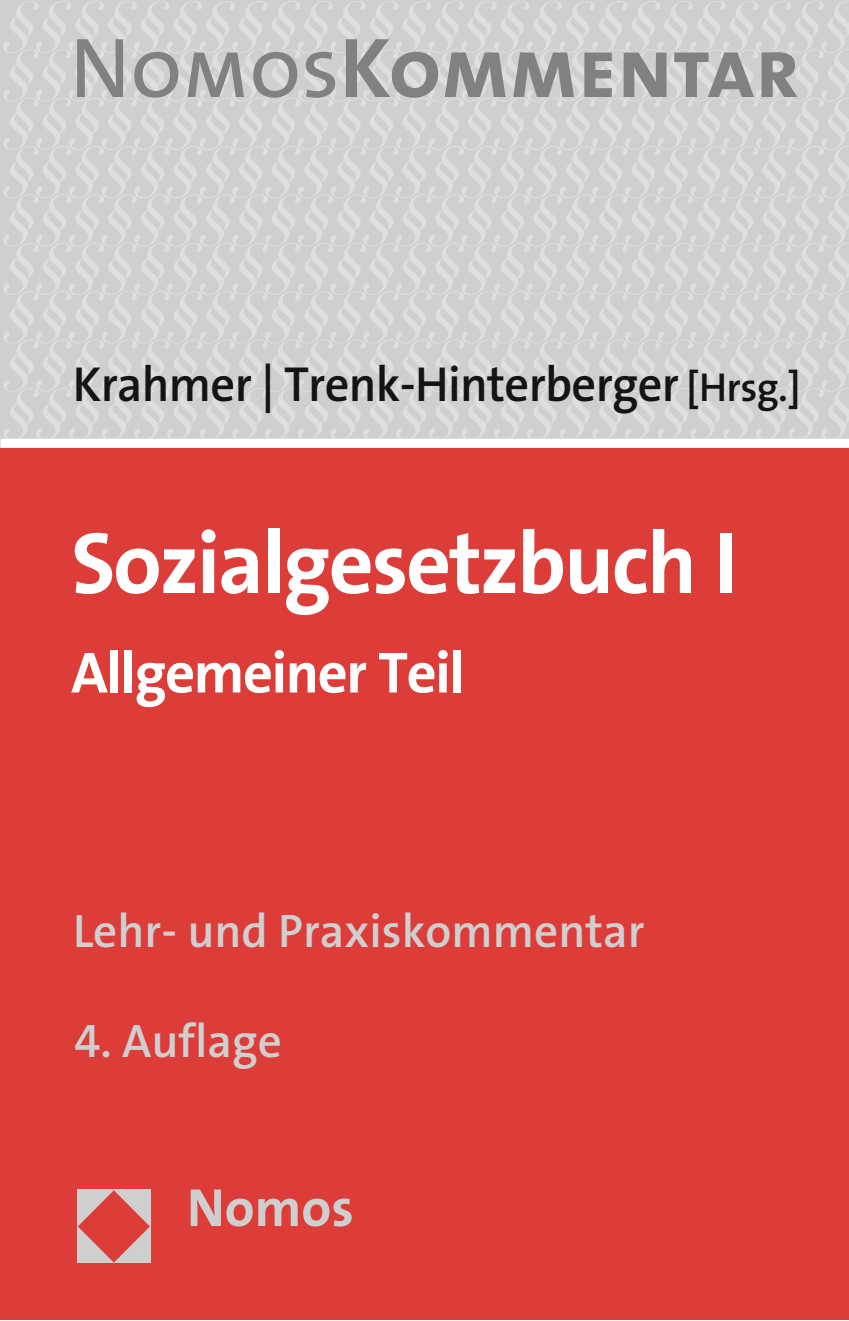
<style>
.page{position:relative;width:849px;height:1321px;background:#fff}
.page>*{position:absolute;margin:0;border:0;box-sizing:border-box;transform-origin:0 0}
.t1{font:700 87.75px "The Sans Os F";letter-spacing:-.025em;color:#fff}
.t2{font:700 85.5px "The Sans Os F";letter-spacing:-.005em;color:#818181}
.t3{font:700 58.5px "The Sans Os F";letter-spacing:-.025em;color:#fff}
.t4{font:700 54px "The Sans Os F";color:#cfcfd0}
.t5{font:600 49.5px "The Sans Os F";letter-spacing:-.015em;color:#131413}
.t6{font:600 47.25px "The Sans Os F";color:#cfcfd0}
.s1{font-weight:400}
.s2{font-size:40.5px}
</style>
<div class="page">
<div style="left:0;top:438px;width:848px;height:882px;background:#dd3d39"></div>
<div style="left:0;top:0;width:848px;height:447px;background:#cfcfd0"></div>
<div style="left:77px;top:1189px;width:74px;height:74px;background:#cfcfd0"></div>
<svg style="left:78px;top:1190px;width:72px;height:72px"></svg>
<div style="left:1px;top:438px;width:847px;height:9px;background:#fff"></div>
<h2 class="t2" style="left:70px;top:13px;width:731px"><span class="s1">Nomos</span>Kommentar</h2>
<p class="t5" style="left:73px;top:352px;width:729px">Krahmer | Trenk-Hinterberger <span class="s2">[Hrsg.]</span></p>
<h1 class="t1" style="left:71px;top:507px;width:667px">Sozialgesetzbuch I</h1>
<p class="t3" style="left:71px;top:635px;width:395px">Allgemeiner Teil</p>
<p class="t6" style="left:73px;top:900px;width:573px">Lehr- und Praxiskommentar</p>
<p class="t6" style="left:74px;top:1010px;width:209px">4. Auflage</p>
<p class="t4" style="left:187px;top:1172px;width:168px">Nomos</p>
</div>
